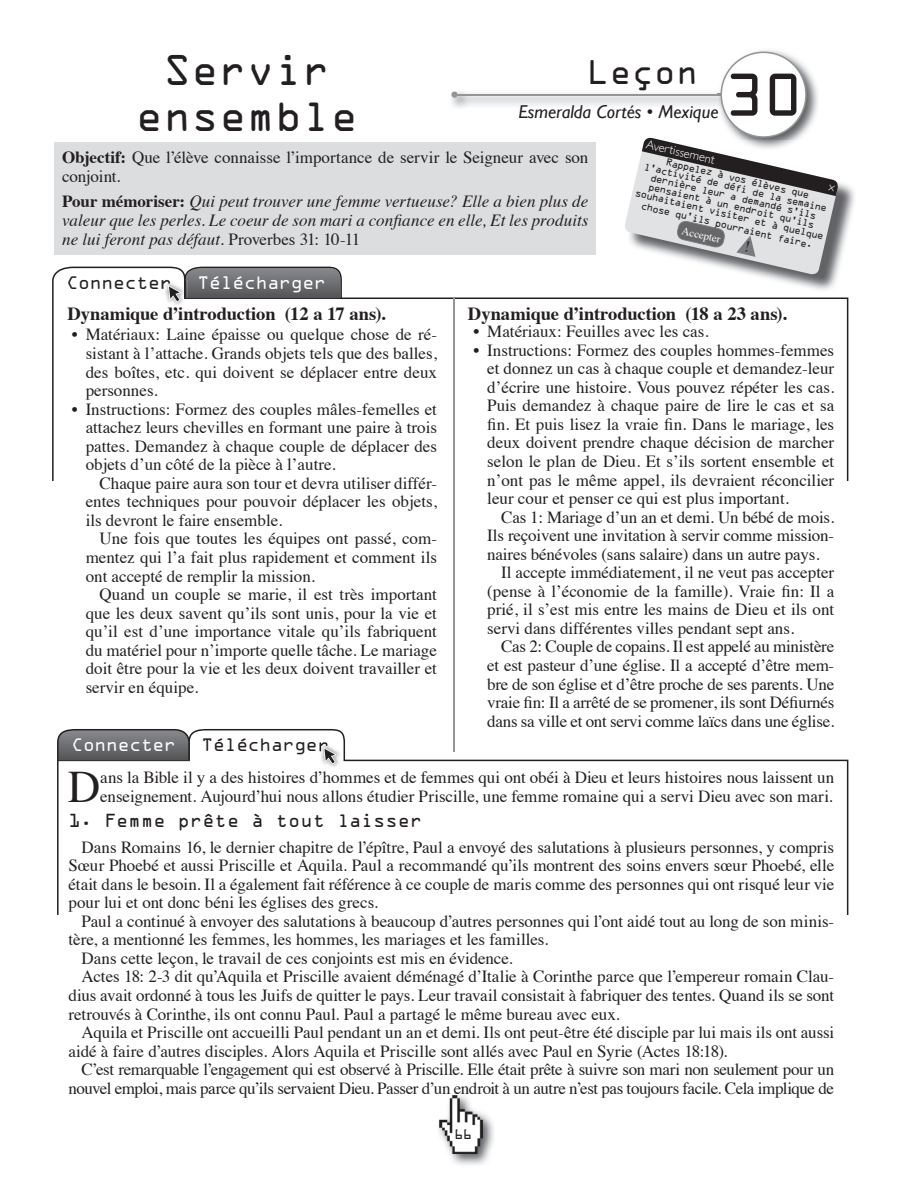
<style>
.page{position:relative;width:918px;height:1188px;background:#fff}
.page>*{position:absolute;margin:0;border:0;box-sizing:border-box;transform-origin:0 0}
.t1{font:54.15px "OCRA Std";color:#231f20}
.t2{font:45px "Times";color:#231f20}
.t3{font:38.7px/46.3px "OCRA Std";color:#231f20;text-align:center}
.t4{font:30.9px "OCRA Std";color:#231f20}
.t5{font:19.35px "OCRA Extended";color:#fff}
.t6{font:19.35px "OCRA Extended";color:#231f20}
.t7{font:19.2px "OCRA Extended";color:#231f20}
.t8{font:19.2px "OCRA Extended";color:#fff}
.t9{font:700 18.6px "Times";letter-spacing:-.005em;color:#231f20}
.t10{font:italic 18.6px "Gill Sans";color:#231f20}
.t11{font:16.95px/18.6px "Times";letter-spacing:-.005em;color:#231f20;text-align:justify}
.t12{font:16.95px "Times";letter-spacing:-.025em;color:#231f20}
.t13{font:italic 16.95px/18.6px "Times";letter-spacing:.005em;color:#231f20;text-align:justify}
.t14{font:16.95px "OCRA Std";letter-spacing:.005em;color:#231f20}
.t15{font:300 12.3px "Gill Sans";color:#fff}
.t16{font:12.3px "OCRA Std";color:#231f20}
.t17{font:10.95px "Times";color:#fff}
.t18{font:9.3px/9.3px "OCRA Std";color:#231f20;text-align:center}
.s1{font-weight:700}
.s2{font-weight:700;font-style:normal}
.s3{font-style:normal}
</style>
<div class="page">
<img style="left:438px;top:1095px;width:56px;height:70px">
<img style="left:439px;top:1096px;width:43px;height:58px">
<hr style="left:455px;top:94px;width:309px;height:1px;background:#939598">
<div style="left:451px;top:92px;width:7px;height:6px;background:#939598;border-radius:50%"></div>
<div style="left:54px;top:143px;width:542px;height:112px;background:#dcdddf"></div>
<svg style="left:52px;top:267px;width:796px;height:214px"></svg>
<img style="left:163px;top:302px;width:24px;height:5px">
<svg style="left:163px;top:267px;width:179px;height:35px;background:#818184"></svg>
<img style="left:627px;top:183px;width:228px;height:109px">
<svg style="left:57px;top:729px;width:791px;height:186px"></svg>
<svg style="left:57px;top:729px;width:133px;height:31px;background:#6b6c6e"></svg>
<img style="left:319px;top:742px;width:24px;height:27px">
<svg style="left:319px;top:742px;width:18px;height:23px"></svg>
<hr style="left:453px;top:298px;width:1px;height:453px;background:#939598">
<svg style="left:623px;top:52px;width:216px;height:224px"></svg>
<h3 class="t3" style="left:136px;top:51px;width:224px">Servir ensemble</h3>
<p class="t11" style="left:62px;top:147px;width:528px"><span class="s1">Objectif:</span> Que l’élève connaisse l’importance de servir le Seigneur avec son conjoint.</p>
<p class="t13" style="left:62px;top:191px;width:528px"><span class="s2">Pour mémoriser:</span> Qui peut trouver une femme vertueuse? Elle a bien plus de valeur que les perles. Le coeur de son mari a confiance en elle, Et les produits ne lui feront pas défaut. <span class="s3">Proverbes 31: 10-11</span></p>
<h3 class="t4" style="left:587px;top:59px;width:113px">Leçon</h3>
<h1 class="t1" style="left:725px;top:71px;width:79px">30</h1>
<p class="t10" style="left:518px;top:101px;width:202px">Esmeralda Cortés • Mexique</p>
<p class="t15" style="left:648px;top:137px;width:71px;rotate:13deg">Avertissement</p>
<p class="t18" style="left:644px;top:153px;width:195px;rotate:13deg">Rappelez à vos élèves que l'activité de défi de la semaine dernière leur a demandé s'ils pensaient à un endroit qu'ils souhaitaient visiter et à quelque</p>
<p class="t18" style="left:642px;top:202px;width:178px;rotate:13deg">chose qu'ils pourraient faire.</p>
<p class="t17" style="left:684px;top:220px;width:41px;rotate:13deg">Accepter</p>
<p class="t6" style="left:67px;top:273px;width:107px">Connecter</p>
<p class="t5" style="left:198px;top:273px;width:130px">Télécharger</p>
<p class="t9" style="left:67px;top:296px;width:320px">Dynamique d’introduction (12 a 17 ans).</p>
<p class="t9" style="left:468px;top:296px;width:320px">Dynamique d’introduction (18 a 23 ans).</p>
<p class="t11" style="left:473px;top:321px;width:237px">• Matériaux: Feuilles avec les cas.</p>
<p class="t11" style="left:487px;top:339px;width:349px;text-indent:-14px">• Instructions: Formez des couples hommes-femmes et donnez un cas à chaque couple et demandez-leur d’écrire une histoire. Vous pouvez répéter les cas.<br>Puis demandez à chaque paire de lire le cas et sa fin. Et puis lisez la vraie fin. Dans le mariage, les deux doivent prendre chaque décision de marcher selon le plan de Dieu. Et s’ils sortent ensemble et n’ont pas le même appel, ils devraient réconcilier leur cour et penser ce qui est plus important.</p>
<p class="t11" style="left:501px;top:506px;width:335px">Cas 1: Mariage d’un an et demi. Un bébé de mois.</p>
<p class="t11" style="left:487px;top:525px;width:349px">Ils reçoivent une invitation à servir comme mission-</p>
<p class="t11" style="left:487px;top:543px;width:334px">naires bénévoles (sans salaire) dans un autre pays.</p>
<p class="t11" style="left:501px;top:562px;width:335px">Il accepte immédiatement, il ne veut pas accepter</p>
<p class="t11" style="left:487px;top:580px;width:348px">(pense à l’économie de la famille). Vraie fin: Il a</p>
<p class="t11" style="left:487px;top:599px;width:348px">prié, il s’est mis entre les mains de Dieu et ils ont</p>
<p class="t11" style="left:487px;top:617px;width:309px">servi dans différentes villes pendant sept ans.</p>
<p class="t11" style="left:501px;top:636px;width:335px">Cas 2: Couple de copains. Il est appelé au ministère</p>
<p class="t11" style="left:487px;top:655px;width:349px">et est pasteur d’une église. Il a accepté d’être mem-</p>
<p class="t11" style="left:487px;top:673px;width:349px">bre de son église et d’être proche de ses parents. Une</p>
<p class="t11" style="left:487px;top:692px;width:348px">vraie fin: Il a arrêté de se promener, ils sont Défiurnés</p>
<p class="t11" style="left:487px;top:710px;width:349px">dans sa ville et ont servi comme laïcs dans une église.</p>
<p class="t11" style="left:86px;top:324px;width:353px;text-indent:-14px">• Matériaux: Laine épaisse ou quelque chose de ré&shy;sistant à l’attache. Grands objets tels que des balles, des boîtes, etc. qui doivent se déplacer entre deux personnes.</p>
<p class="t11" style="left:86px;top:398px;width:353px;text-indent:-14px">• Instructions: Formez des couples mâles-femelles et attachez leurs chevilles en formant une paire à trois pattes. Demandez à chaque couple de déplacer des objets d’un côté de la pièce à l’autre.</p>
<p class="t11" style="left:86px;top:472px;width:353px;text-indent:14px">Chaque paire aura son tour et devra utiliser différ&shy;entes techniques pour pouvoir déplacer les objets, ils devront le faire ensemble.</p>
<p class="t11" style="left:86px;top:528px;width:353px;text-indent:14px">Une fois que toutes les équipes ont passé, com&shy;mentez qui l’a fait plus rapidement et comment ils ont accepté de remplir la mission.</p>
<p class="t11" style="left:86px;top:584px;width:353px;text-indent:14px">Quand un couple se marie, il est très important que les deux savent qu’ils sont unis, pour la vie et qu’il est d’une importance vitale qu’ils fabriquent du matériel pour n’importe quelle tâche. Le mariage doit être pour la vie et les deux doivent travailler et servir en équipe.</p>
<p class="t8" style="left:71px;top:735px;width:106px">Connecter</p>
<p class="t7" style="left:202px;top:735px;width:129px">Télécharger</p>
<h2 class="t2" style="left:68px;top:744px;width:34px">D</h2>
<p class="t11" style="left:100px;top:767px;width:736px">ans la Bible il y a des histoires d’hommes et de femmes qui ont obéi à Dieu et leurs histoires nous laissent un enseignement. Aujourd’hui nous allons étudier Priscille, une femme romaine qui a servi Dieu avec son mari.</p>
<p class="t14" style="left:68px;top:813px;width:356px">1. Femme prête à tout laisser</p>
<p class="t11" style="left:68px;top:836px;width:767px;text-indent:13px">Dans Romains 16, le dernier chapitre de l’épître, Paul a envoyé des salutations à plusieurs personnes, y compris Sœur Phoebé et aussi Priscille et Aquila. Paul a recommandé qu’ils montrent des soins envers sœur Phoebé, elle était dans le besoin. Il a également fait référence à ce couple de maris comme des personnes qui ont risqué leur vie pour lui et ont donc béni les églises des grecs.</p>
<p class="t11" style="left:82px;top:910px;width:754px">Paul a continué à envoyer des salutations à beaucoup d’autres personnes qui l’ont aidé tout au long de son minis-</p>
<p class="t11" style="left:68px;top:929px;width:481px">tère, a mentionné les femmes, les hommes, les mariages et les familles.</p>
<p class="t11" style="left:82px;top:947px;width:433px">Dans cette leçon, le travail de ces conjoints est mis en évidence.</p>
<p class="t11" style="left:82px;top:966px;width:754px">Actes 18: 2-3 dit qu’Aquila et Priscille avaient déménagé d’Italie à Corinthe parce que l’empereur romain Clau-</p>
<p class="t11" style="left:68px;top:985px;width:767px">dius avait ordonné à tous les Juifs de quitter le pays. Leur travail consistait à fabriquer des tentes. Quand ils se sont</p>
<p class="t11" style="left:68px;top:1003px;width:553px">retrouvés à Corinthe, ils ont connu Paul. Paul a partagé le même bureau avec eux.</p>
<p class="t11" style="left:82px;top:1022px;width:754px">Aquila et Priscille ont accueilli Paul pendant un an et demi. Ils ont peut-être été disciple par lui mais ils ont aussi</p>
<p class="t11" style="left:68px;top:1040px;width:661px">aidé à faire d’autres disciples. Alors Aquila et Priscille sont allés avec Paul en Syrie (Actes 18:18).</p>
<p class="t12" style="left:82px;top:1054px;width:754px">C’est remarquable l’engagement qui est observé à Priscille. Elle était prête à suivre son mari non seulement pour un</p>
<p class="t12" style="left:68px;top:1072px;width:767px">nouvel emploi, mais parce qu’ils servaient Dieu. Passer d’un endroit à un autre n’est pas toujours facile. Cela implique de</p>
<p class="t16" style="left:454px;top:1129px;width:19px">66</p>
</div>
